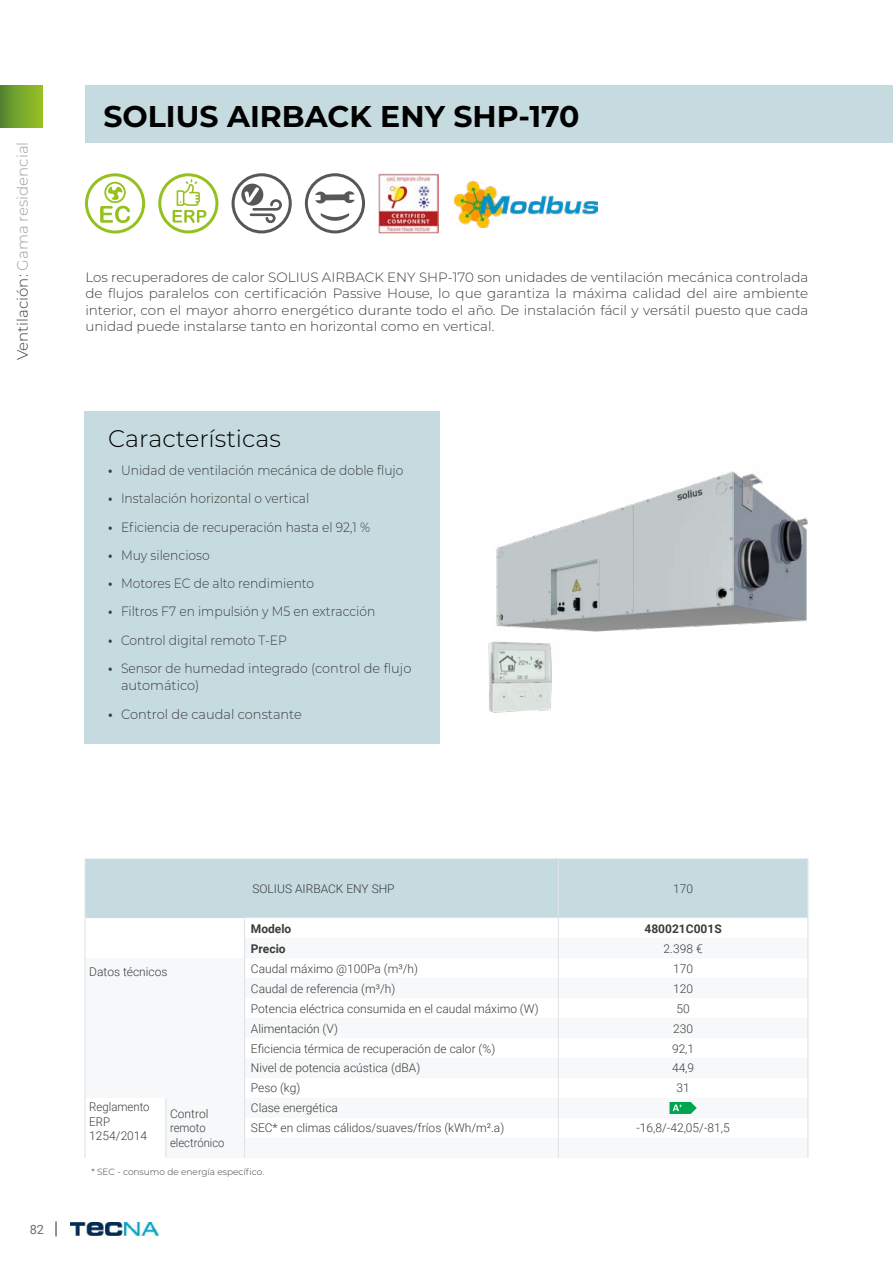
<style>
.page{position:relative;width:893px;height:1263px;background:#fff}
.page>*{position:absolute;margin:0;border:0;box-sizing:border-box;transform-origin:0 0}
.t1{font:700 30px "Montserrat";color:#000}
.t2{font:300 24px "Montserrat";color:#000}
.t3{font:300 15px "Montserrat";color:#9d9d9c}
.t4{font:300 13.5px/16.2px "Montserrat";color:#3c3c3b;text-align:justify}
.t5{font:300 13.5px/16.2px "Montserrat";color:#3c3c3b;scale:.91 1}
.t6{font:300 13.5px "Montserrat";color:#3c3c3b;scale:.96 1}
.t7{font:12.75px "Roboto";color:#706f6f}
.t8{font:300 12px/14.4px "Roboto";color:#3c3c3b}
.t9{font:700 12px "Roboto";color:#3c3c3b}
.t10{font:300 12px/14.4px "Roboto";color:#3c3c3b;scale:.95 1}
.t11{font:300 9px "Montserrat";color:#3c3c3b}
.s1{color:#3c3c3b}
.s2{font-weight:700}
</style>
<div class="page">
<div style="left:0;top:85px;width:43px;height:43px;background:linear-gradient(to right,#548933,#9cc423)"></div>
<svg style="left:55px;top:1221px;width:2px;height:15px"></svg>
<img style="left:71px;top:1222px;width:87px;height:13px">
<div style="left:85px;top:412px;width:355px;height:332px;background:#c5dbe0"></div>
<div style="left:85px;top:85px;width:808px;height:58px;background:#c5dbe0"></div>
<svg style="left:85px;top:858px;width:723px;height:300px"></svg>
<img style="left:496px;top:471px;width:312px;height:161px">
<img style="left:488px;top:641px;width:64px;height:72px">
<svg style="left:305px;top:173px;width:60px;height:60px"></svg>
<svg style="left:232px;top:173px;width:60px;height:60px"></svg>
<svg style="left:85px;top:173px;width:60px;height:60px"></svg>
<svg style="left:158px;top:173px;width:60px;height:60px"></svg>
<img style="left:378px;top:173px;width:60px;height:60px">
<img style="left:455px;top:182px;width:142px;height:45px">
<p class="t3" style="left:12px;top:360px;width:220px;rotate:-90deg"><span class="s1">Ventilación:</span> Gama residencial</p>
<h1 class="t1" style="left:103px;top:94px;width:478px">SOLIUS AIRBACK ENY SHP-170</h1>
<p class="t4" style="left:85px;top:269px;width:724px">Los recuperadores de calor SOLIUS AIRBACK ENY SHP-170 son unidades de ventilación mecánica controlada de flujos paralelos con certificación Passive House, lo que garantiza la máxima calidad del aire ambiente interior, con el mayor ahorro energético durante todo el año. De instalación fácil y versátil puesto que cada unidad puede instalarse tanto en horizontal como en vertical.</p>
<h2 class="t2" style="left:108px;top:422px;width:174px">Características</h2>
<p class="t5" style="left:108px;top:462px;width:326px"><span class="s2">•</span> Unidad de ventilación mecánica de doble flujo</p>
<p class="t5" style="left:108px;top:490px;width:222px"><span class="s2">•</span> Instalación horizontal o vertical</p>
<p class="t5" style="left:108px;top:518px;width:289px"><span class="s2">•</span> Eficiencia de recuperación hasta el 92,1 %</p>
<p class="t5" style="left:108px;top:546px;width:113px"><span class="s2">•</span> Muy silencioso</p>
<p class="t5" style="left:108px;top:575px;width:228px"><span class="s2">•</span> Motores EC de alto rendimiento</p>
<p class="t5" style="left:108px;top:603px;width:295px"><span class="s2">•</span> Filtros F7 en impulsión y M5 en extracción</p>
<p class="t5" style="left:108px;top:631px;width:198px"><span class="s2">•</span> Control digital remoto T-EP</p>
<p class="t5" style="left:121px;top:660px;width:321px;text-indent:-13px"><span class="s2">•</span> Sensor de humedad integrado (control de flujo automático)</p>
<p class="t6" style="left:108px;top:705px;width:203px"><span class="s2">•</span> Control de caudal constante</p>
<p class="t7" style="left:30px;top:1221px;width:16px">82</p>
<p class="t8" style="left:252px;top:881px;width:144px">SOLIUS AIRBACK ENY SHP</p>
<p class="t8" style="left:673px;top:881px;width:21px">170</p>
<p class="t9" style="left:251px;top:920px;width:42px">Modelo</p>
<p class="t9" style="left:644px;top:920px;width:79px">480021C001S</p>
<p class="t9" style="left:251px;top:940px;width:36px">Precio</p>
<p class="t8" style="left:664px;top:941px;width:41px">2.398 €</p>
<p class="t8" style="left:89px;top:964px;width:80px">Datos técnicos</p>
<p class="t8" style="left:251px;top:961px;width:169px">Caudal máximo @100Pa (m³/h)</p>
<p class="t8" style="left:673px;top:961px;width:21px">170</p>
<p class="t8" style="left:251px;top:981px;width:146px">Caudal de referencia (m³/h)</p>
<p class="t8" style="left:673px;top:981px;width:21px">120</p>
<p class="t8" style="left:251px;top:1001px;width:289px">Potencia eléctrica consumida en el caudal máximo (W)</p>
<p class="t8" style="left:676px;top:1001px;width:15px">50</p>
<p class="t8" style="left:251px;top:1020px;width:89px">Alimentación (V)</p>
<p class="t8" style="left:673px;top:1020px;width:21px">230</p>
<p class="t8" style="left:251px;top:1040px;width:246px">Eficiencia térmica de recuperación de calor (%)</p>
<p class="t8" style="left:672px;top:1040px;width:24px">92,1</p>
<p class="t8" style="left:251px;top:1060px;width:171px">Nivel de potencia acústica (dBA)</p>
<p class="t8" style="left:672px;top:1060px;width:24px">44,9</p>
<p class="t8" style="left:251px;top:1080px;width:51px">Peso (kg)</p>
<p class="t8" style="left:676px;top:1080px;width:15px">31</p>
<p class="t10" style="left:89px;top:1099px;width:65px">Reglamento<br>ERP<br>1254/2014</p>
<p class="t8" style="left:170px;top:1106px;width:56px">Control remoto electrónico</p>
<p class="t8" style="left:251px;top:1098px;width:255px;line-height:20px">Clase energética<br>SEC* en climas cálidos/suaves/fríos (kWh/m².a)</p>
<p class="t8" style="left:636px;top:1120px;width:95px">-16,8/-42,05/-81,5</p>
<p class="t11" style="left:91px;top:1166px;width:174px">* SEC - consumo de energía específico.</p>
</div>
